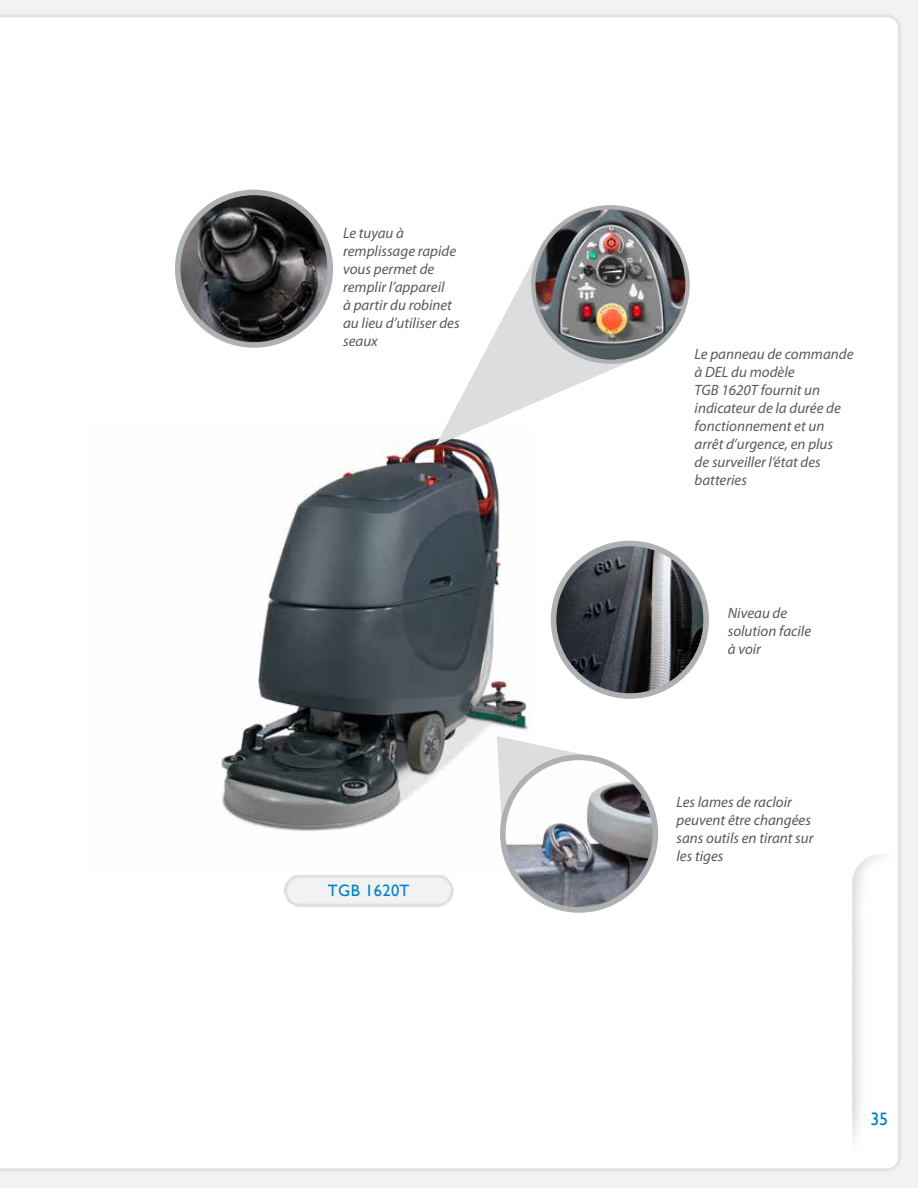
<style>
.page{position:relative;width:918px;height:1188px;background:#fff}
.page>*{position:absolute;margin:0;border:0;box-sizing:border-box;transform-origin:0 0}
.t1{font:18px "Gill Sans";color:#0082c7}
.t2{font:16.5px "Gill Sans";letter-spacing:.02em;color:#0082c7}
.t3{font:italic 15px/18px "Myriad Pro";color:#58595b}
</style>
<div class="page">
<img style="left:0;top:0;width:918px;height:1188px">
<img style="left:87px;top:426px;width:446px;height:446px">
<img style="left:281px;top:871px;width:177px;height:40px">
<svg style="left:436px;top:204px;width:252px;height:242px"></svg>
<img style="left:554px;top:543px;width:152px;height:151px">
<div style="left:551px;top:541px;width:158px;height:158px;border:6px solid #aeb0b2;border-radius:50%"></div>
<svg style="left:497px;top:736px;width:99px;height:107px"></svg>
<img style="left:503px;top:757px;width:152px;height:153px;border-radius:76px">
<div style="left:500px;top:755px;width:158px;height:158px;border:6px solid #aeb0b2;border-radius:50%"></div>
<img style="left:178px;top:192px;width:152px;height:153px;border-radius:76px">
<div style="left:175px;top:190px;width:158px;height:158px;border:6px solid #aeb0b2;border-radius:50%"></div>
<p class="t3" style="left:343px;top:223px;width:118px">Le tuyau à remplissage rapide vous permet de remplir l’appareil<br>à partir du robinet au lieu d’utiliser des seaux</p>
<p class="t2" style="left:328px;top:881px;width:83px">TGB 1620T</p>
<p class="t3" style="left:695px;top:345px;width:160px">Le panneau de commande à DEL du modèle<br>TGB 1620T fournit un indicateur de la durée de fonctionnement et un arrêt d’urgence, en plus<br>de surveiller l’état des batteries</p>
<p class="t3" style="left:728px;top:604px;width:85px">Niveau de solution facile à voir</p>
<p class="t3" style="left:676px;top:792px;width:139px">Les lames de racloir peuvent être changées sans outils en tirant sur les tiges</p>
<p class="t1" style="left:870px;top:1109px;width:19px">35</p>
</div>
